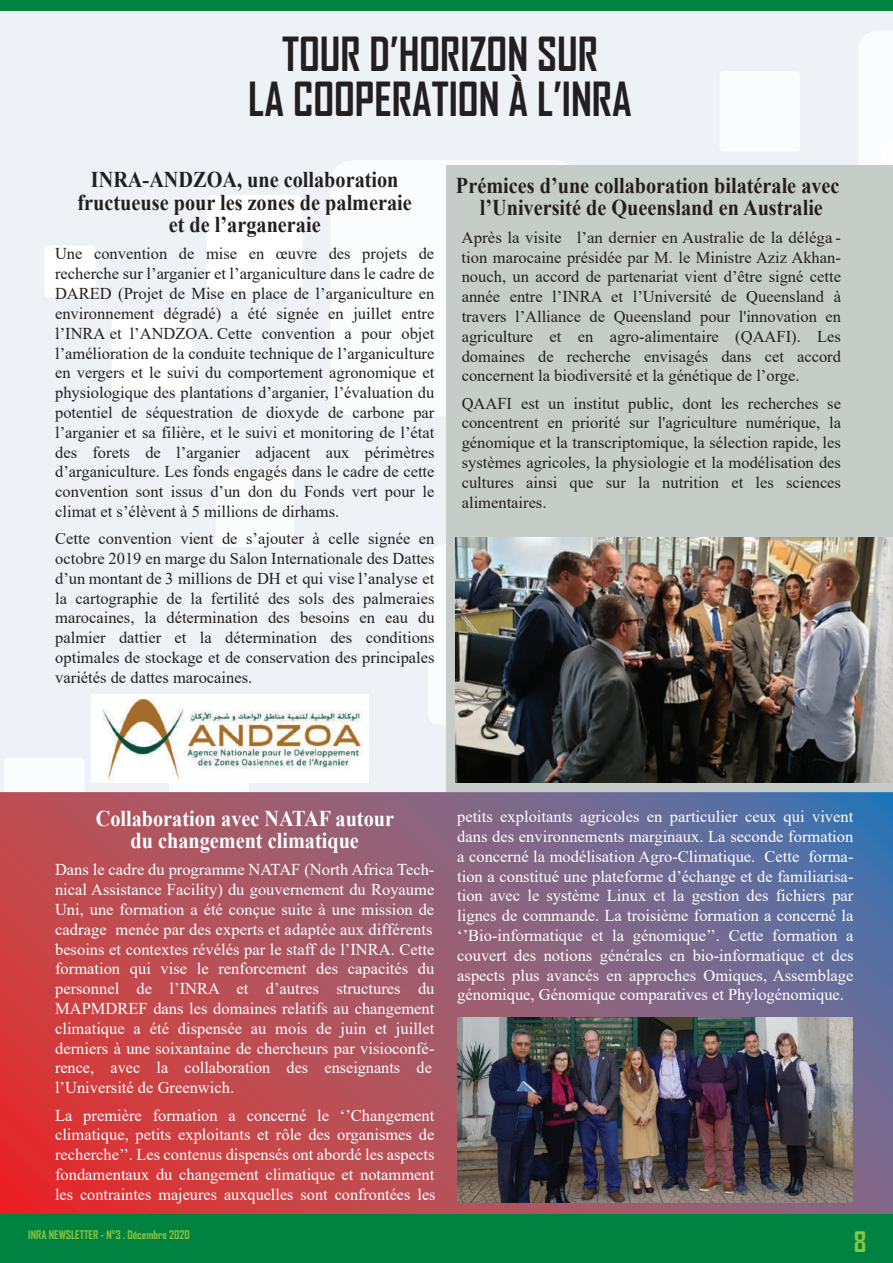
<style>
.page{position:relative;width:893px;height:1263px;background:#eef2f6}
.page>*{position:absolute;margin:0;border:0;box-sizing:border-box;transform-origin:0 0}
.t1{font:700 45px/45px "Agency FB";color:#231f20;text-align:center}
.t2{font:700 27.15px "Agency FB";color:#8bc63e}
.t3{font:700 22.5px/22.5px "Times New Roman";color:#231f20;text-align:center;scale:.9 1}
.t4{font:700 22.5px/22.5px "Times New Roman";color:#fff;text-align:center;scale:.9 1}
.t5{font:16.5px/19.8px "Times New Roman";color:#231f20;text-align:justify}
.t6{font:16.5px/19.8px "Times New Roman";color:#fff;text-align:justify}
.t7{font:700 11.4px "Agency FB";color:#8bc63e}
</style>
<div class="page">
<div style="left:331px;top:160px;width:247px;height:256px;background:#fbfcfd"></div>
<div style="left:428px;top:544px;width:18px;height:180px;background:#fbfcfd"></div>
<div style="left:858px;top:31px;width:35px;height:135px;background:#fbfcfd"></div>
<div style="left:719px;top:71px;width:81px;height:81px;background:#fff;border-radius:4px"></div>
<div style="left:216px;top:469px;width:78px;height:78px;background:#fff;border-radius:4px"></div>
<div style="left:207px;top:195px;width:96px;height:96px;background:#fff;border-radius:7px"></div>
<div style="left:44px;top:246px;width:52px;height:51px;background:#fff;border-radius:4px"></div>
<div style="left:112px;top:315px;width:80px;height:80px;background:#fff;border-radius:6px"></div>
<svg style="left:170px;top:783px;width:78px;height:9px"></svg>
<div style="left:4px;top:758px;width:80px;height:80px;background:#fff;border-radius:4px"></div>
<div style="left:0;top:0;width:893px;height:10px;background:#008240"></div>
<img style="left:92px;top:694px;width:276px;height:89px">
<div style="left:446px;top:166px;width:447px;height:626px;background:#c6cdc8"></div>
<img style="left:455px;top:537px;width:438px;height:246px">
<svg style="left:0;top:792px;width:893px;height:423px;background:#a05769"></svg>
<div style="left:0;top:1215px;width:893px;height:48px;background:#008240"></div>
<img style="left:458px;top:1018px;width:395px;height:185px">
<h1 class="t1" style="left:248px;top:31px;width:385px">TOUR D’HORIZON SUR<br>LA COOPERATION À L’INRA</h1>
<h3 class="t3" style="left:78px;top:168px;width:373px">INRA-ANDZOA, une collaboration fructueuse pour les zones de palmeraie et de l’arganeraie</h3>
<p class="t5" style="left:55px;top:244px;width:381px">Une convention de mise en œuvre des projets de recherche sur l’arganier et l’arganiculture dans le cadre de DARED (Projet de Mise en place de l’arganiculture en environnement dégradé) a été signée en juillet entre l’INRA et l’ANDZOA. Cette convention a pour objet l’amélioration de la conduite technique de l’arganiculture en vergers et le suivi du comportement agronomique et physiologique des plantations d’arganier, l’évaluation du potentiel de séquestration de dioxyde de carbone par l’arganier et sa filière, et le suivi et monitoring de l’état des forets de l’arganier adjacent aux périmètres d’arganiculture. Les fonds engagés dans le cadre de cette convention sont issus d’un don du Fonds vert pour le climat et s’élèvent à 5 millions de dirhams.</p>
<p class="t5" style="left:55px;top:528px;width:381px">Cette convention vient de s’ajouter à celle signée en octobre 2019 en marge du Salon Internationale des Dattes d’un montant de 3 millions de DH et qui vise l’analyse et la cartographie de la fertilité des sols des palmeraies marocaines, la détermination des besoins en eau du palmier dattier et la détermination des conditions optimales de stockage et de conservation des principales variétés de dattes marocaines.</p>
<h3 class="t3" style="left:456px;top:173px;width:428px">Prémices d’une collaboration bilatérale avec l’Université de Queensland en Australie</h3>
<p class="t5" style="left:462px;top:227px;width:381px">Après la visite l’an dernier en Australie de la déléga - tion marocaine présidée par M. le Ministre Aziz Akhan&shy;nouch, un accord de partenariat vient d’être signé cette année entre l’INRA et l’Université de Queensland à travers l’Alliance de Queensland pour l'innovation en agriculture et en agro-alimentaire (QAAFI). Les domaines de recherche envisagés dans cet accord concernent la biodiversité et la génétique de l’orge.</p>
<p class="t5" style="left:462px;top:393px;width:381px">QAAFI est un institut public, dont les recherches se concentrent en priorité sur l'agriculture numérique, la génomique et la transcriptomique, la sélection rapide, les systèmes agricoles, la physiologie et la modélisation des cultures ainsi que sur la nutrition et les sciences alimentaires.</p>
<h3 class="t4" style="left:96px;top:806px;width:333px">Collaboration avec NATAF autour du changement climatique</h3>
<p class="t6" style="left:55px;top:859px;width:381px;text-align:left">Dans le cadre du programme NATAF (North Africa Tech&shy;nical Assistance Facility) du gouvernement du Royaume Uni, une formation a été conçue suite à une mission de cadrage menée par des experts et adaptée aux différents besoins et contextes révélés par le staff de l’INRA. Cette formation qui vise le renforcement des capacités du personnel de l’INRA et d’autres structures du MAPMDREF dans les domaines relatifs au changement climatique a été dispensée au mois de juin et juillet derniers à une soixantaine de chercheurs par visioconfé&shy;rence, avec la collaboration des enseignants de l’Université de Greenwich.</p>
<p class="t6" style="left:55px;top:1104px;width:382px">La première formation a concerné le ‘’Changement climatique, petits exploitants et rôle des organismes de recherche’’. Les contenus dispensés ont abordé les aspects fondamentaux du changement climatique et notamment les contraintes majeures auxquelles sont confrontées les</p>
<p class="t7" style="left:28px;top:1227px;width:163px">INRA NEWSLETTER - N°3 . Décembre 2020</p>
<p class="t6" style="left:457px;top:806px;width:398px">petits exploitants agricoles en particulier ceux qui vivent dans des environnements marginaux. La seconde formation a concerné la modélisation Agro-Climatique. Cette forma&shy;tion a constitué une plateforme d’échange et de familiarisa&shy;tion avec le système Linux et la gestion des fichiers par lignes de commande. La troisième formation a concerné la ‘’Bio-informatique et la génomique’’. Cette formation a couvert des notions générales en bio-informatique et des aspects plus avancés en approches Omiques, Assemblage génomique, Génomique comparatives et Phylogénomique.</p>
<h2 class="t2" style="left:854px;top:1225px;width:14px">8</h2>
</div>
